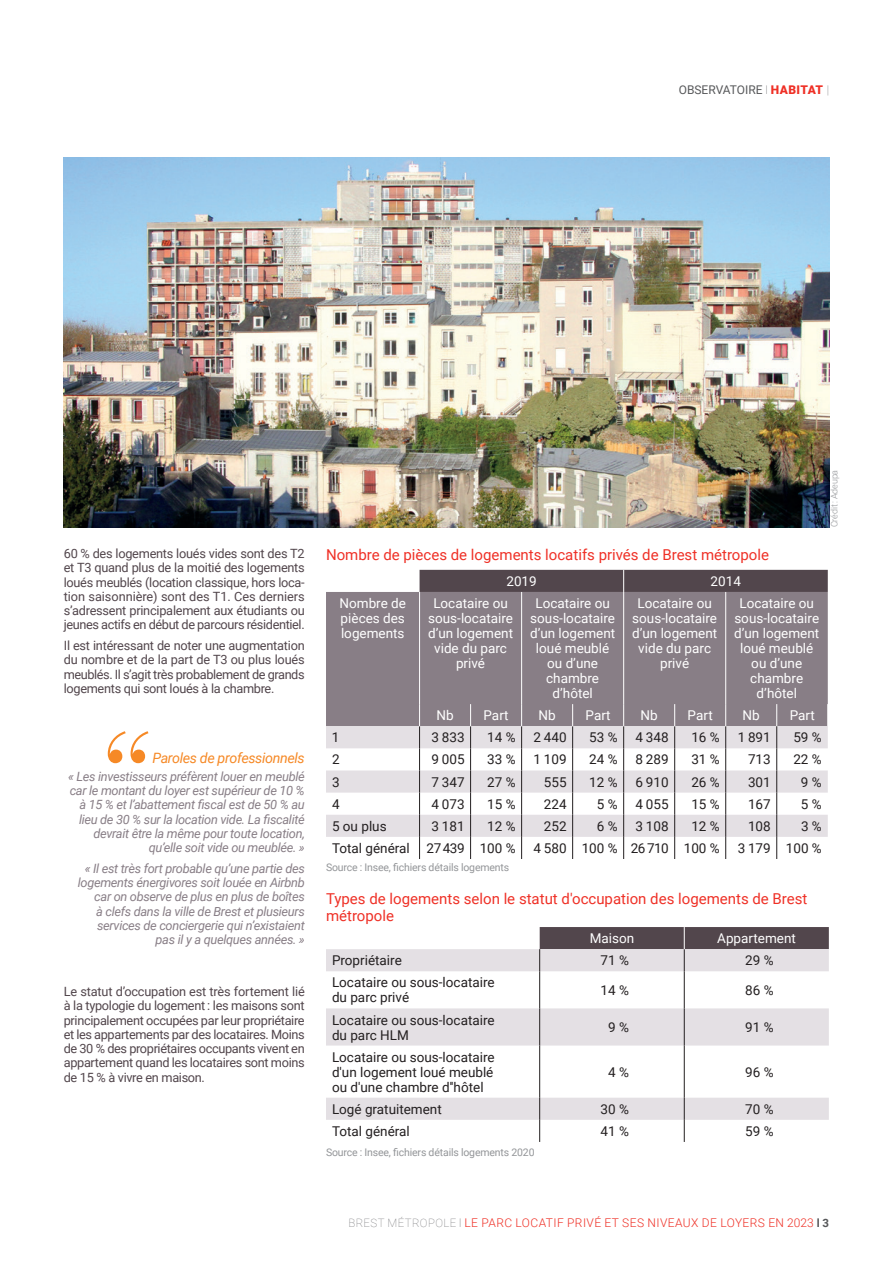
<style>
.page{position:relative;width:893px;height:1263px;background:#fff}
.page>*{position:absolute;margin:0;border:0;box-sizing:border-box;transform-origin:0 0}
.t1{font:15px/16.5px "Roboto";color:#ef3026}
.t2{font:italic 14.25px "Roboto";letter-spacing:-.025em;color:#f68926}
.t3{font:13.5px/15px "Roboto";color:#231f20}
.t4{font:13.5px/15px "Roboto";color:#fff;text-align:center}
.t5{font:12.75px/14.2px "Roboto";letter-spacing:-.025em;color:#52464c;text-align:justify}
.t6{font:italic 12.75px/14.2px "Roboto";letter-spacing:-.025em;color:#887e86;text-align:right}
.t7{font:300 12px "Roboto";letter-spacing:.035em;color:#ef3026}
.t8{font:12px "Roboto";color:#57585a}
.t9{font:10.5px "Roboto";letter-spacing:-.015em;color:#939598}
.t10{font:300 9px "Roboto";letter-spacing:-.01em;color:#939598}
.s1{font-weight:100;font-size:11.55px}
.s2{font-weight:900;color:#ef3026}
.s3{font-weight:100;color:#69696c}
.s4{font-weight:100;font-size:11.55px;color:#69696c}
.s5{font-weight:100;font-size:11.55px;color:#57585a}
.s6{font-weight:700;font-size:11.55px;color:#57585a}
</style>
<div class="page">
<svg style="left:108px;top:731px;width:40px;height:32px"></svg>
<div style="left:326px;top:592px;width:502px;height:134px;background:#887e86"></div>
<svg style="left:326px;top:726px;width:502px;height:111px;fill:#e4e0e4"></svg>
<div style="left:420px;top:570px;width:408px;height:22px;background:#52464c"></div>
<hr style="left:521px;top:592px;width:1px;height:112px;background:#fff">
<hr style="left:623px;top:592px;width:1px;height:112px;background:#fff">
<hr style="left:725px;top:592px;width:1px;height:112px;background:#fff">
<svg style="left:470px;top:704px;width:1px;height:155px"></svg>
<svg style="left:572px;top:704px;width:1px;height:155px"></svg>
<svg style="left:674px;top:704px;width:1px;height:155px"></svg>
<svg style="left:827px;top:704px;width:1px;height:22px"></svg>
<hr style="left:419px;top:592px;width:1px;height:112px;background:#fff">
<svg style="left:419px;top:704px;width:1px;height:155px"></svg>
<svg style="left:521px;top:704px;width:1px;height:155px"></svg>
<svg style="left:623px;top:704px;width:1px;height:155px"></svg>
<svg style="left:725px;top:704px;width:1px;height:155px"></svg>
<svg style="left:776px;top:704px;width:1px;height:155px"></svg>
<svg style="left:326px;top:949px;width:503px;height:171px"></svg>
<hr style="left:539px;top:971px;width:1px;height:37px;background:#231f20">
<hr style="left:684px;top:971px;width:1px;height:37px;background:#231f20">
<hr style="left:539px;top:1008px;width:1px;height:37px;background:#231f20">
<hr style="left:684px;top:1008px;width:1px;height:37px;background:#231f20">
<hr style="left:539px;top:1045px;width:1px;height:53px;background:#231f20">
<hr style="left:684px;top:1045px;width:1px;height:53px;background:#231f20">
<svg style="left:539px;top:1098px;width:1px;height:44px"></svg>
<svg style="left:684px;top:1098px;width:1px;height:44px"></svg>
<svg style="left:539px;top:927px;width:290px;height:44px;background:#9b9398"></svg>
<img style="left:64px;top:157px;width:765px;height:370px">
<p class="t8" style="left:679px;top:81px;width:152px">OBSERVATOIRE <span class="s1">l</span> <span class="s2">HABITAT</span> <span class="s3">|</span></p>
<p class="t5" style="left:64px;top:546px;width:242px">60 % des logements loués vides sont des T2 et T3 quand plus de la moitié des logements loués meublés (location classique, hors loca&shy;tion saisonnière) sont des T1. Ces derniers s’adressent principalement aux étudiants ou jeunes actifs en début de parcours résidentiel.</p>
<p class="t5" style="left:64px;top:638px;width:242px">Il est intéressant de noter une augmentation du nombre et de la part de T3 ou plus loués meublés. Il s’agit très probablement de grands logements qui sont loués à la chambre.</p>
<p class="t2" style="left:152px;top:748px;width:154px">Paroles de professionnels</p>
<p class="t6" style="left:68px;top:769px;width:238px">« Les investisseurs préfèrent louer en meublé car le montant du loyer est supérieur de 10 % à 15 % et l’abattement fiscal est de 50 % au lieu de 30 % sur la location vide. La fiscalité devrait être la même pour toute location, qu’elle soit vide ou meublée. »</p>
<p class="t6" style="left:78px;top:861px;width:229px">« Il est très fort probable qu’une partie des logements énergivores soit louée en Airbnb car on observe de plus en plus de boîtes<br>à clefs dans la ville de Brest et plusieurs services de conciergerie qui n’existaient pas il y a quelques années. »</p>
<p class="t5" style="left:64px;top:984px;width:242px">Le statut d’occupation est très fortement lié à la typologie du logement : les maisons sont principalement occupées par leur propriétaire et les appartements par des locataires. Moins de 30 % des propriétaires occupants vivent en appartement quand les locataires sont moins de 15 % à vivre en maison.</p>
<p class="t1" style="left:326px;top:546px;width:444px">Nombre de pièces de logements locatifs privés de Brest métropole</p>
<p class="t4" style="left:506px;top:573px;width:32px">2019</p>
<p class="t4" style="left:711px;top:573px;width:32px">2014</p>
<p class="t4" style="left:340px;top:595px;width:68px;text-align:justify">Nombre de pièces des logements</p>
<p class="t4" style="left:428px;top:595px;width:87px">Locataire ou sous-locataire d’un logement vide du parc privé</p>
<p class="t4" style="left:530px;top:595px;width:87px">Locataire ou sous-locataire d’un logement loué meublé ou d’une chambre d’hôtel</p>
<p class="t4" style="left:632px;top:595px;width:87px">Locataire ou sous-locataire d’un logement vide du parc privé</p>
<p class="t4" style="left:734px;top:595px;width:87px">Locataire ou sous-locataire d’un logement loué meublé ou d’une chambre d’hôtel</p>
<p class="t4" style="left:436px;top:707px;width:19px">Nb</p>
<p class="t4" style="left:484px;top:707px;width:27px">Part</p>
<p class="t4" style="left:538px;top:707px;width:19px">Nb</p>
<p class="t4" style="left:586px;top:707px;width:27px">Part</p>
<p class="t4" style="left:641px;top:707px;width:19px">Nb</p>
<p class="t4" style="left:688px;top:707px;width:27px">Part</p>
<p class="t4" style="left:743px;top:707px;width:19px">Nb</p>
<p class="t4" style="left:790px;top:707px;width:27px">Part</p>
<p class="t3" style="left:332px;top:729px;width:9px">1</p>
<p class="t3" style="left:431px;top:729px;width:35px">3 833</p>
<p class="t3" style="left:487px;top:729px;width:30px">14 %</p>
<p class="t3" style="left:534px;top:729px;width:35px">2 440</p>
<p class="t3" style="left:589px;top:729px;width:30px">53 %</p>
<p class="t3" style="left:636px;top:729px;width:35px">4 348</p>
<p class="t3" style="left:691px;top:729px;width:30px">16 %</p>
<p class="t3" style="left:738px;top:729px;width:35px">1 891</p>
<p class="t3" style="left:793px;top:729px;width:30px">59 %</p>
<p class="t3" style="left:332px;top:752px;width:9px">2</p>
<p class="t3" style="left:431px;top:752px;width:35px">9 005</p>
<p class="t3" style="left:487px;top:752px;width:30px">33 %</p>
<p class="t3" style="left:534px;top:752px;width:35px">1 109</p>
<p class="t3" style="left:589px;top:752px;width:30px">24 %</p>
<p class="t3" style="left:636px;top:752px;width:35px">8 289</p>
<p class="t3" style="left:691px;top:752px;width:30px">31 %</p>
<p class="t3" style="left:748px;top:752px;width:24px">713</p>
<p class="t3" style="left:793px;top:752px;width:30px">22 %</p>
<p class="t3" style="left:332px;top:774px;width:9px">3</p>
<p class="t3" style="left:431px;top:774px;width:35px">7 347</p>
<p class="t3" style="left:487px;top:774px;width:30px">27 %</p>
<p class="t3" style="left:544px;top:774px;width:24px">555</p>
<p class="t3" style="left:589px;top:774px;width:30px">12 %</p>
<p class="t3" style="left:636px;top:774px;width:35px">6 910</p>
<p class="t3" style="left:691px;top:774px;width:30px">26 %</p>
<p class="t3" style="left:748px;top:774px;width:24px">301</p>
<p class="t3" style="left:801px;top:774px;width:22px">9%</p>
<p class="t3" style="left:332px;top:796px;width:9px">4</p>
<p class="t3" style="left:431px;top:796px;width:35px">4 073</p>
<p class="t3" style="left:487px;top:796px;width:30px">15 %</p>
<p class="t3" style="left:544px;top:796px;width:24px">224</p>
<p class="t3" style="left:597px;top:796px;width:22px">5%</p>
<p class="t3" style="left:636px;top:796px;width:35px">4 055</p>
<p class="t3" style="left:691px;top:796px;width:30px">15 %</p>
<p class="t3" style="left:748px;top:796px;width:24px">167</p>
<p class="t3" style="left:801px;top:796px;width:22px">5%</p>
<p class="t3" style="left:332px;top:818px;width:56px">5 ou plus</p>
<p class="t3" style="left:431px;top:818px;width:35px">3 181</p>
<p class="t3" style="left:487px;top:818px;width:30px">12 %</p>
<p class="t3" style="left:544px;top:818px;width:24px">252</p>
<p class="t3" style="left:597px;top:818px;width:22px">6%</p>
<p class="t3" style="left:636px;top:818px;width:35px">3 108</p>
<p class="t3" style="left:691px;top:818px;width:30px">12 %</p>
<p class="t3" style="left:748px;top:818px;width:24px">108</p>
<p class="t3" style="left:801px;top:818px;width:22px">3%</p>
<p class="t3" style="left:332px;top:840px;width:79px">Total général</p>
<p class="t3" style="left:427px;top:840px;width:91px">27 439 100 %</p>
<p class="t3" style="left:534px;top:840px;width:188px">4 580 100 % 26 710 100 %</p>
<p class="t3" style="left:738px;top:840px;width:86px">3 179 100 %</p>
<p class="t9" style="left:326px;top:860px;width:185px">Source : Insee, fichiers détails logements</p>
<p class="t1" style="left:326px;top:890px;width:483px">Types de logements selon le statut d'occupation des logements de Brest métropole</p>
<p class="t4" style="left:590px;top:930px;width:46px">Maison</p>
<p class="t4" style="left:717px;top:930px;width:80px">Appartement</p>
<p class="t3" style="left:332px;top:952px;width:71px">Propriétaire</p>
<p class="t3" style="left:601px;top:952px;width:30px">71 %</p>
<p class="t3" style="left:745px;top:952px;width:30px">29 %</p>
<p class="t3" style="left:332px;top:975px;width:164px">Locataire ou sous-locataire du parc privé</p>
<p class="t3" style="left:601px;top:982px;width:30px">14 %</p>
<p class="t3" style="left:745px;top:982px;width:30px">86 %</p>
<p class="t3" style="left:332px;top:1012px;width:164px">Locataire ou sous-locataire du parc HLM</p>
<p class="t3" style="left:608px;top:1019px;width:22px">9%</p>
<p class="t3" style="left:745px;top:1019px;width:30px">91 %</p>
<p class="t3" style="left:332px;top:1049px;width:164px;text-align:justify">Locataire ou sous-locataire d'un logement loué meublé ou d'une chambre d''hôtel</p>
<p class="t3" style="left:608px;top:1064px;width:22px">4%</p>
<p class="t3" style="left:745px;top:1064px;width:30px">96 %</p>
<p class="t3" style="left:332px;top:1101px;width:111px">Logé gratuitement</p>
<p class="t3" style="left:601px;top:1101px;width:30px">30 %</p>
<p class="t3" style="left:745px;top:1101px;width:30px">70 %</p>
<p class="t3" style="left:332px;top:1123px;width:79px">Total général</p>
<p class="t3" style="left:601px;top:1123px;width:30px">41 %</p>
<p class="t3" style="left:745px;top:1123px;width:30px">59 %</p>
<p class="t9" style="left:326px;top:1145px;width:210px">Source : Insee, fichiers détails logements 2020</p>
<p class="t10" style="left:828px;top:527px;width:59px;rotate:-90deg">Crédit : Adeupa</p>
<p class="t7" style="left:348px;top:1214px;width:482px"><span class="s4">BREST MÉTROPOLE</span> <span class="s5">l</span> LE PARC LOCATIF PRIVÉ ET SES NIVEAUX DE LOYERS EN 2023 <span class="s6">l 3</span></p>
</div>
